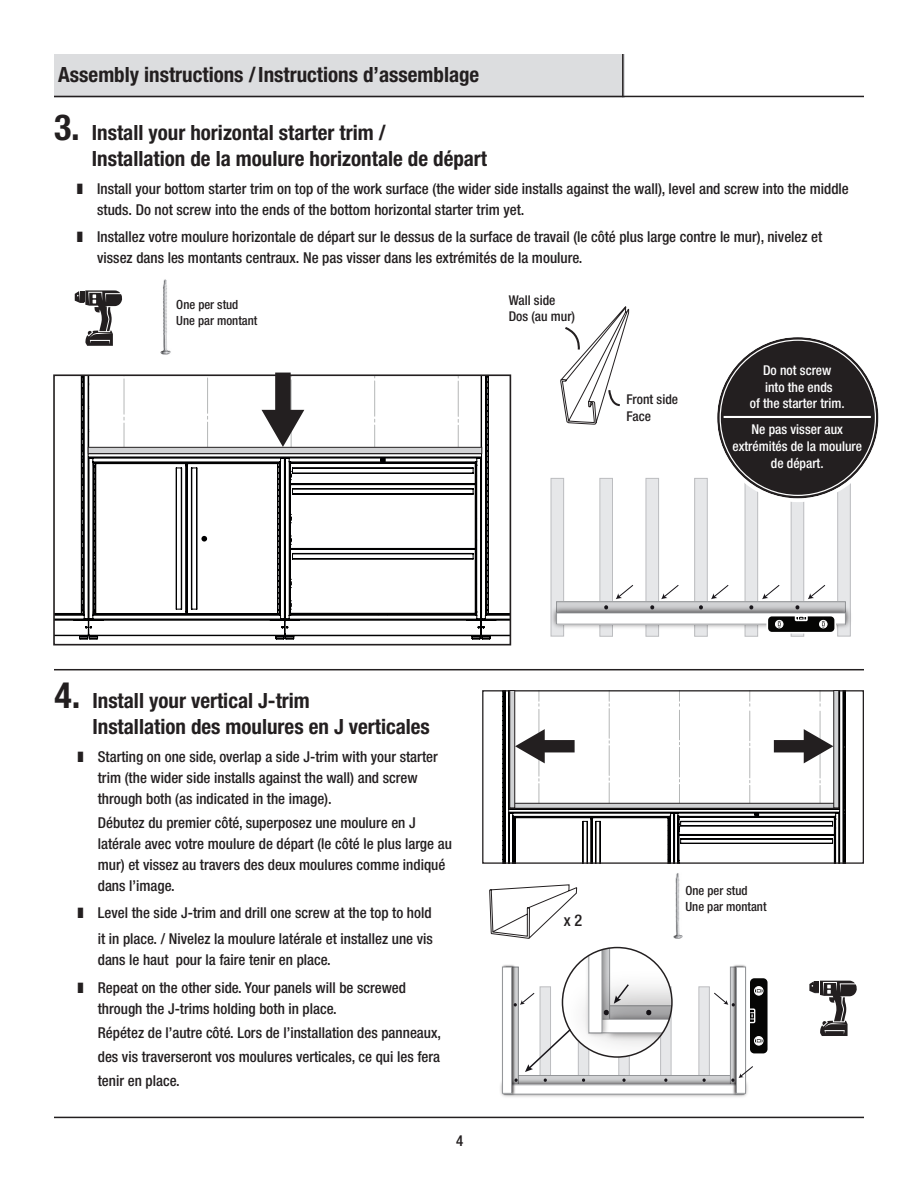
<style>
.page{position:relative;width:918px;height:1188px;background:#fff}
.page>*{position:absolute;margin:0;border:0;box-sizing:border-box;transform-origin:0 0}
.t1{font:700 condensed 21px/25.5px "Helvetica Neue LT Std";color:#231f20}
.t2{font:500 condensed 16.2px "Helvetica Neue LT Std";color:#231f20}
.t3{font:500 condensed 15px/21px "Helvetica Neue LT Std";color:#231f20}
.t4{font:500 condensed 13.5px/16.6px "Helvetica Neue LT Std";color:#fff;text-align:center}
.t5{font:500 condensed 13.5px/16.2px "Helvetica Neue LT Std";color:#231f20}
.t6{font:500 condensed 12.6px/16.2px "Helvetica Neue LT Std";color:#231f20}
.s1{font-size:36px}
</style>
<div class="page">
<hr style="left:54px;top:1117px;width:810px;height:1px;background:#231f20">
<div style="left:54px;top:54px;width:570px;height:43px;background:#dcdddf"></div>
<hr style="left:622px;top:55px;width:2px;height:41px;background:#231f20">
<hr style="left:54px;top:96px;width:810px;height:1px;background:#231f20">
<svg style="left:56px;top:377px;width:452px;height:262px"></svg>
<div style="left:53px;top:374px;width:458px;height:271px;border:2px solid #231f20"></div>
<div style="left:88px;top:447px;width:394px;height:7px;background:#d1d2d4"></div>
<div style="left:88px;top:447px;width:394px;height:7px;border:1px solid #231f20"></div>
<hr style="left:54px;top:669px;width:810px;height:1px;background:#231f20">
<svg style="left:502px;top:692px;width:344px;height:170px"></svg>
<div style="left:482px;top:690px;width:382px;height:174px;border:1px solid #231f20"></div>
<svg style="left:515px;top:691px;width:60px;height:112px"></svg>
<svg style="left:774px;top:691px;width:59px;height:112px"></svg>
<div style="left:510px;top:803px;width:329px;height:5px;background:#d1d2d4"></div>
<div style="left:509px;top:803px;width:330px;height:6px;border:1px solid #231f20"></div>
<div style="left:510px;top:691px;width:5px;height:117px;background:#d1d2d4"></div>
<div style="left:509px;top:690px;width:6px;height:118px;border:1px solid #231f20"></div>
<div style="left:834px;top:691px;width:5px;height:117px;background:#d1d2d4"></div>
<div style="left:833px;top:690px;width:6px;height:118px;border:1px solid #231f20"></div>
<svg style="left:75px;top:290px;width:47px;height:56px"></svg>
<svg style="left:809px;top:981px;width:48px;height:55px"></svg>
<svg style="left:262px;top:373px;width:42px;height:76px"></svg>
<svg style="left:560px;top:306px;width:69px;height:119px"></svg>
<svg style="left:489px;top:884px;width:88px;height:55px"></svg>
<img style="left:160px;top:279px;width:11px;height:76px">
<img style="left:673px;top:873px;width:10px;height:66px">
<div style="left:745px;top:478px;width:13px;height:158px;background:#e6e7e9"></div>
<div style="left:745px;top:478px;width:13px;height:159px;border:1px solid #bcbdc0"></div>
<div style="left:791px;top:478px;width:13px;height:158px;background:#e6e7e9"></div>
<div style="left:791px;top:478px;width:13px;height:159px;border:1px solid #bcbdc0"></div>
<div style="left:551px;top:478px;width:13px;height:158px;background:#e6e7e9"></div>
<div style="left:551px;top:478px;width:13px;height:159px;border:1px solid #bcbdc0"></div>
<div style="left:838px;top:478px;width:12px;height:158px;background:#e6e7e9"></div>
<div style="left:837px;top:478px;width:14px;height:159px;border:1px solid #bcbdc0"></div>
<div style="left:600px;top:478px;width:13px;height:158px;background:#e6e7e9"></div>
<div style="left:599px;top:478px;width:14px;height:159px;border:1px solid #bcbdc0"></div>
<div style="left:646px;top:478px;width:13px;height:158px;background:#e6e7e9"></div>
<div style="left:645px;top:478px;width:14px;height:159px;border:1px solid #bcbdc0"></div>
<div style="left:695px;top:478px;width:12px;height:158px;background:#e6e7e9"></div>
<div style="left:694px;top:478px;width:14px;height:159px;border:1px solid #bcbdc0"></div>
<div style="left:556px;top:601px;width:290px;height:12px;border:1px solid #939598"></div>
<img style="left:550px;top:603px;width:301px;height:28px">
<div style="left:557px;top:613px;width:288px;height:11px;background:#fff"></div>
<div style="left:556px;top:612px;width:290px;height:13px;border:1px solid #939598"></div>
<svg style="left:650px;top:605px;width:5px;height:4px"></svg>
<svg style="left:749px;top:605px;width:5px;height:4px"></svg>
<svg style="left:616px;top:585px;width:18px;height:14px"></svg>
<svg style="left:661px;top:585px;width:18px;height:14px"></svg>
<svg style="left:711px;top:585px;width:18px;height:14px"></svg>
<svg style="left:762px;top:585px;width:18px;height:14px"></svg>
<svg style="left:808px;top:585px;width:18px;height:14px"></svg>
<svg style="left:767px;top:616px;width:69px;height:17px"></svg>
<div style="left:717px;top:337px;width:161px;height:161px;background:#231f20;border-radius:50%"></div>
<div style="left:713px;top:333px;width:169px;height:169px;border:4px solid #fff;border-radius:50%"></div>
<hr style="left:724px;top:416px;width:147px;height:2px;background:#fff">
<div style="left:661px;top:987px;width:10px;height:106px;background:#e6e7e9"></div>
<div style="left:660px;top:986px;width:11px;height:107px;border:1px solid #bcbdc0"></div>
<div style="left:699px;top:987px;width:10px;height:106px;background:#e6e7e9"></div>
<div style="left:699px;top:986px;width:11px;height:107px;border:1px solid #bcbdc0"></div>
<div style="left:540px;top:987px;width:11px;height:106px;background:#e6e7e9"></div>
<div style="left:540px;top:986px;width:11px;height:107px;border:1px solid #bcbdc0"></div>
<div style="left:578px;top:987px;width:11px;height:106px;background:#e6e7e9"></div>
<div style="left:578px;top:986px;width:11px;height:107px;border:1px solid #bcbdc0"></div>
<div style="left:619px;top:1000px;width:10px;height:93px;background:#e6e7e9"></div>
<div style="left:618px;top:1000px;width:12px;height:93px;border:1px solid #bcbdc0"></div>
<img style="left:522px;top:1074px;width:191px;height:3px">
<img style="left:522px;top:1077px;width:191px;height:20px">
<div style="left:504px;top:1085px;width:240px;height:9px;background:#fff"></div>
<div style="left:504px;top:1084px;width:240px;height:10px;border:1px solid #939598"></div>
<img style="left:517px;top:966px;width:5px;height:131px">
<img style="left:500px;top:965px;width:17px;height:132px">
<div style="left:503px;top:967px;width:9px;height:126px;background:#fff"></div>
<div style="left:502px;top:967px;width:10px;height:127px;border:1px solid #939598"></div>
<svg style="left:514px;top:1078px;width:4px;height:4px"></svg>
<svg style="left:581px;top:1078px;width:5px;height:4px"></svg>
<svg style="left:664px;top:1078px;width:4px;height:4px"></svg>
<img style="left:562px;top:959px;width:110px;height:98px">
<img style="left:600px;top:1033px;width:72px;height:10px">
<img style="left:584px;top:955px;width:27px;height:85px">
<svg style="left:588px;top:946px;width:84px;height:87px"></svg>
<svg style="left:525px;top:1027px;width:47px;height:45px"></svg>
<svg style="left:513px;top:992px;width:22px;height:14px"></svg>
<svg style="left:713px;top:965px;width:55px;height:132px"></svg>
<h1 class="t1" style="left:58px;top:61px;width:423px">Assembly instructions /Instructions d’assemblage</h1>
<h1 class="t1" style="left:92px;top:120px;width:397px;text-indent:-38px"><span class="s1">3.</span> Install your horizontal starter trim /<br>Installation de la moulure horizontale de départ</h1>
<p class="t3" style="left:97px;top:178px;width:753px;text-indent:-20px">❚ Install your bottom starter trim on top of the work surface (the wider side installs against the wall), level and screw into the middle studs. Do not screw into the ends of the bottom horizontal starter trim yet.</p>
<p class="t3" style="left:97px;top:226px;width:727px;text-indent:-20px">❚ Installez votre moulure horizontale de départ sur le dessus de la surface de travail (le côté plus large contre le mur), nivelez et vissez dans les montants centraux. Ne pas visser dans les extrémités de la moulure.</p>
<p class="t6" style="left:176px;top:296px;width:83px">One per stud<br>Une par montant</p>
<p class="t5" style="left:509px;top:292px;width:68px">Wall side<br>Dos (au mur)</p>
<p class="t5" style="left:626px;top:391px;width:53px">Front side<br>Face</p>
<p class="t4" style="left:750px;top:362px;width:96px">Do not screw<br>into the ends<br>of the starter trim.</p>
<p class="t4" style="left:733px;top:421px;width:131px">Ne pas visser aux extrémités de la moulure de départ.</p>
<h1 class="t1" style="left:92px;top:688px;width:339px;text-indent:-38px"><span class="s1">4.</span> Install your vertical J-trim<br>Installation des moulures en J verticales</h1>
<p class="t3" style="left:98px;top:746px;width:342px;text-indent:-20px">❚ Starting on one side, overlap a side J-trim with your starter trim (the wider side installs against the wall) and screw through both (as indicated in the image).</p>
<p class="t3" style="left:98px;top:812px;width:356px">Débutez du premier côté, superposez une moulure en J latérale avec votre moulure de départ (le côté le plus large au mur) et vissez au travers des deux moulures comme indiqué dans l’image.</p>
<p class="t3" style="left:78px;top:900px;width:357px;line-height:25.5px;text-align:right">❚ Level the side J-trim and drill one screw at the top to hold it in place. / Nivelez la moulure latérale et installez une vis</p>
<p class="t3" style="left:78px;top:945px;width:330px;line-height:27.8px;text-indent:20px">dans le haut pour la faire tenir en place.<br>❚ Repeat on the other side. Your panels will be screwed</p>
<p class="t3" style="left:98px;top:996px;width:345px;line-height:24px">through the J-trims holding both in place.<br>Répétez de l’autre côté. Lors de l’installation des panneaux, des vis traverseront vos moulures verticales, ce qui les fera tenir en place.</p>
<p class="t3" style="left:456px;top:1130px;width:9px">4</p>
<p class="t2" style="left:564px;top:911px;width:20px">x 2</p>
<p class="t6" style="left:685px;top:882px;width:83px">One per stud<br>Une par montant</p>
</div>
